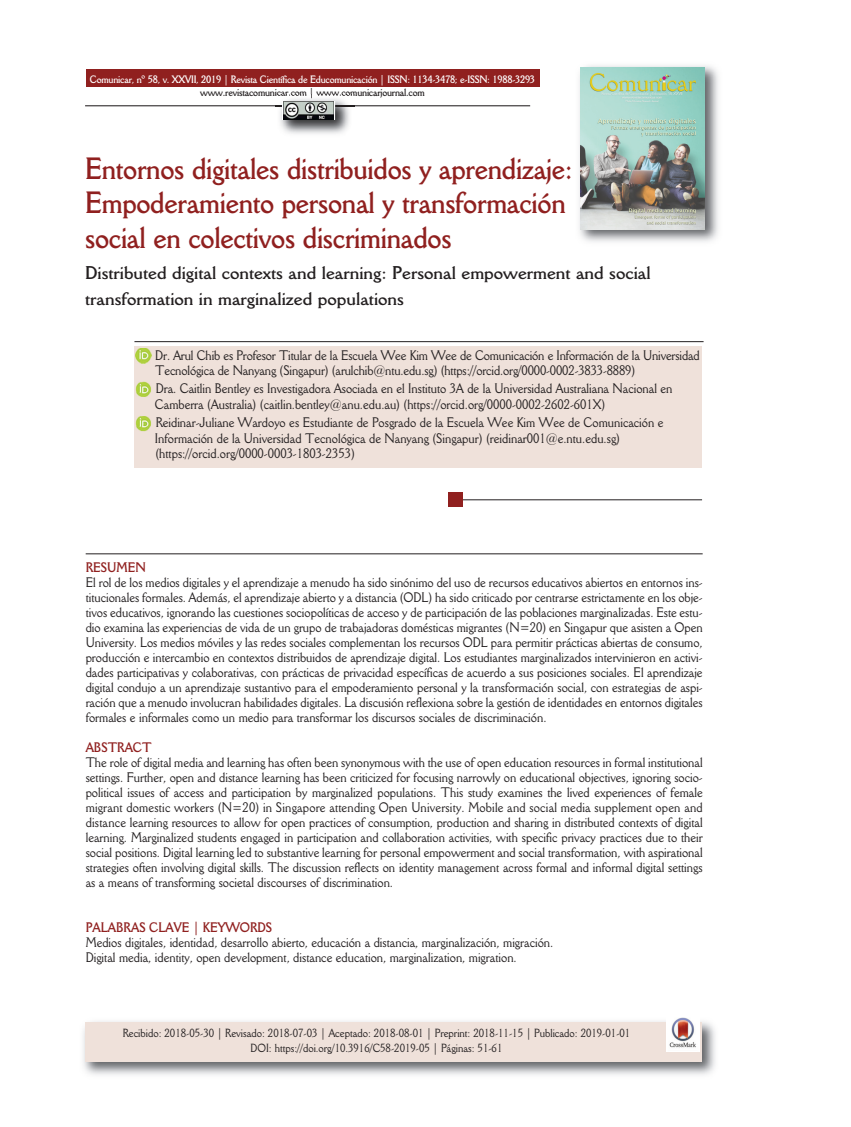
<style>
.page{position:relative;width:851px;height:1127px;background:#fff}
.page>*{position:absolute;margin:0;border:0;box-sizing:border-box;transform-origin:0 0}
.t1{font:700 30px/34.5px "Della Robbia BT";letter-spacing:-.01em;color:#90201f;scale:.9 1}
.t2{font:700 18px/26px "Della Robbia BT";color:#231f20}
.t3{font:13.5px/15px "Della Robbia BT";color:#231f20;scale:.9 1}
.t4{font:700 13.5px "Della Robbia BT";color:#90201f;scale:.9 1}
.t5{font:11.55px/15px "Della Robbia BT";color:#231f20;text-align:center;scale:.9 1}
.t6{font:700 10.5px "Della Robbia BT";letter-spacing:-.02em;color:#fff;scale:.9 1}
.t7{font:700 10.5px "Della Robbia BT";letter-spacing:-.02em;color:#231f20;scale:.9 1}
</style>
<div class="page">
<hr style="left:85px;top:105px;width:445px;height:1px;background:#231f20">
<div style="left:86px;top:70px;width:453px;height:17px;background:#90201f"></div>
<div style="left:134px;top:347px;width:568px;height:121px;background:#efe1da"></div>
<img style="left:83px;top:1021px;width:632px;height:54px">
<div style="left:85px;top:1022px;width:617px;height:40px;background:#efe1da"></div>
<hr style="left:134px;top:341px;width:569px;height:1px;background:#231f20">
<hr style="left:86px;top:553px;width:616px;height:1px;background:#231f20">
<hr style="left:460px;top:499px;width:242px;height:1px;background:#231f20">
<img style="left:666px;top:1017px;width:33px;height:34px">
<div style="left:447px;top:493px;width:15px;height:14px;background:#90201f"></div>
<img style="left:275px;top:94px;width:80px;height:40px">
<svg style="left:335px;top:105px;width:20px;height:1px"></svg>
<svg style="left:282px;top:101px;width:53px;height:19px"></svg>
<img style="left:135px;top:381px;width:16px;height:16px">
<img style="left:136px;top:348px;width:15px;height:16px">
<img style="left:579px;top:65px;width:139px;height:177px">
<img style="left:580px;top:67px;width:124px;height:162px">
<img style="left:135px;top:416px;width:16px;height:16px">
<p class="t6" style="left:90px;top:75px;width:496px">Comunicar, nº 58, v. XXVII, 2019 | Revista Científica de Educomunicación | ISSN: 1134-3478; e-ISSN: 1988-3293</p>
<p class="t7" style="left:200px;top:88px;width:251px">www.revistacomunicar.com | www.comunicarjournal.com</p>
<h1 class="t1" style="left:85px;top:154px;width:543px">Entornos digitales distribuidos y aprendizaje:<br>Empoderamiento personal y transformación social en colectivos discriminados</h1>
<h2 class="t2" style="left:85px;top:262px;width:567px">Distributed digital contexts and learning: Personal empowerment and social transformation in marginalized populations</h2>
<p class="t3" style="left:155px;top:348px;width:606px;line-height:15.8px">Dr. Arul Chib es Profesor Titular de la Escuela Wee Kim Wee de Comunicación e Información de la Universidad<br>Tecnológica de Nanyang (Singapur) (arulchib@ntu.edu.sg) (https://orcid.org/0000-0002-3833-8889)</p>
<p class="t3" style="left:155px;top:382px;width:576px;line-height:15.8px">Dra. Caitlin Bentley es Investigadora Asociada en el Instituto 3A de la Universidad Australiana Nacional en<br>Camberra (Australia) (caitlin.bentley@anu.edu.au) (https://orcid.org/0000-0002-2602-601X)</p>
<p class="t3" style="left:155px;top:415px;width:566px;line-height:15.8px">Reidinar-Juliane Wardoyo es Estudiante de Posgrado de la Escuela Wee Kim Wee de Comunicación e<br>Información de la Universidad Tecnológica de Nanyang (Singapur) (reidinar001@e.ntu.edu.sg) (https://orcid.org/0000-0003-1803-2353)</p>
<p class="t4" style="left:86px;top:562px;width:68px">RESUMEN</p>
<p class="t3" style="left:86px;top:575px;width:687px;text-align:justify">El rol de los medios digitales y el aprendizaje a menudo ha sido sinónimo del uso de recursos educativos abiertos en entornos ins&shy;titucionales formales. Además, el aprendizaje abierto y a distancia (ODL) ha sido criticado por centrarse estrictamente en los obje&shy;tivos educativos, ignorando las cuestiones sociopolíticas de acceso y de participación de las poblaciones marginalizadas. Este estu&shy;dio examina las experiencias de vida de un grupo de trabajadoras domésticas migrantes (N=20) en Singapur que asisten a Open University. Los medios móviles y las redes sociales complementan los recursos ODL para permitir prácticas abiertas de consumo, producción e intercambio en contextos distribuidos de aprendizaje digital. Los estudiantes marginalizados intervinieron en activi&shy;dades participativas y colaborativas, con prácticas de privacidad específicas de acuerdo a sus posiciones sociales. El aprendizaje digital condujo a un aprendizaje sustantivo para el empoderamiento personal y la transformación social, con estrategias de aspi&shy;ración que a menudo involucran habilidades digitales. La discusión reflexiona sobre la gestión de identidades en entornos digitales formales e informales como un medio para transformar los discursos sociales de discriminación.</p>
<p class="t4" style="left:86px;top:742px;width:75px">ABSTRACT</p>
<p class="t3" style="left:86px;top:755px;width:687px;text-align:justify">The role of digital media and learning has often been synonymous with the use of open education resources in formal institutional settings. Further, open and distance learning has been criticized for focusing narrowly on educational objectives, ignoring socio&shy;political issues of access and participation by marginalized populations. This study examines the lived experiences of female migrant domestic workers (N=20) in Singapore attending Open University. Mobile and social media supplement open and distance learning resources to allow for open practices of consumption, production and sharing in distributed contexts of digital learning. Marginalized students engaged in participation and collaboration activities, with specific privacy practices due to their social positions. Digital learning led to substantive learning for personal empowerment and social transformation, with aspirational strategies often involving digital skills. The discussion reflects on identity management across formal and informal digital settings as a means of transforming societal discourses of discrimination.</p>
<p class="t4" style="left:86px;top:922px;width:209px">PALABRAS CLAVE | KEYWORDS</p>
<p class="t3" style="left:86px;top:935px;width:521px">Medios digitales, identidad, desarrollo abierto, educación a distancia, marginalización, migración.<br>Digital media, identity, open development, distance education, marginalization, migration.</p>
<p class="t5" style="left:123px;top:1026px;width:565px">Recibido: 2018-05-30 | Revisado: 2018-07-03 | Aceptado: 2018-08-01 | Preprint: 2018-11-15 | Publicado: 2019-01-01<br>DOI: https://doi.org/10.3916/C58-2019-05 | Páginas: 51-61</p>
</div>
